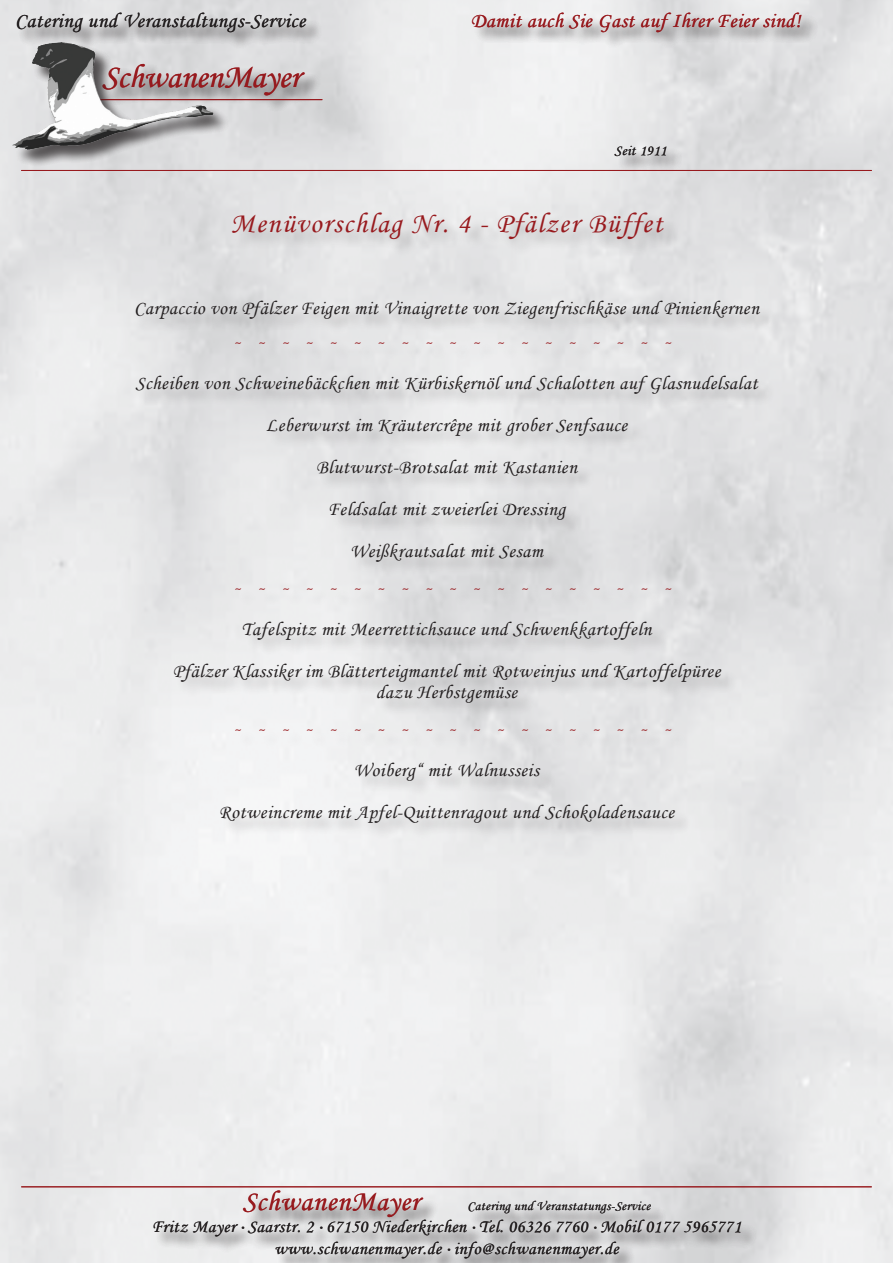
<style>
.page{position:relative;width:893px;height:1263px;background:#fff}
.page>*{position:absolute;margin:0;border:0;box-sizing:border-box;transform-origin:0 0}
.t1{font:33.6px "Monotype Corsiva";color:#981a1e}
.Überschrift{font:28.5px "Monotype Corsiva";letter-spacing:.05em;color:#981a1e}
.Überschrift-2{font:28.5px "Monotype Corsiva";letter-spacing:.025em;color:#981a1e}
.t2{font:21px "Monotype Corsiva";letter-spacing:.025em;color:#981a1e}
.t3{font:21px "Monotype Corsiva";letter-spacing:.025em;color:#231f20}
.Menütext{font:19.5px "Monotype Corsiva";letter-spacing:.025em;color:#231f20}
.t4{font:18px "Monotype Corsiva";letter-spacing:.025em;color:#231f20}
.t5{font:14.7px "Monotype Corsiva";letter-spacing:.025em;color:#231f20}
.fülllinie{font:13.5px "Monotype Corsiva";color:#981a1e}
.t6{font:13.5px "Monotype Corsiva";letter-spacing:.025em;color:#231f20}
.s1{font-size:7.5px}
</style>
<div class="page">
<div style="left:103px;top:63px;width:219px;height:50px;background:#231f20;opacity:.5"></div>
<div style="left:17px;top:13px;width:306px;height:37px;background:#231f20;opacity:.5"></div>
<hr style="left:87px;top:99px;width:235px;height:1px;background:#981a1e">
<div style="left:14px;top:43px;width:216px;height:124px;background:#231f20;opacity:.5"></div>
<div style="left:616px;top:146px;width:68px;height:27px;background:#231f20;opacity:.5"></div>
<hr style="left:21px;top:1186px;width:851px;height:1px;background:#981a1e">
<div style="left:154px;top:1191px;width:604px;height:72px;background:#231f20;opacity:.5"></div>
<div style="left:473px;top:13px;width:346px;height:37px;background:#231f20;opacity:.5"></div>
<hr style="left:21px;top:170px;width:851px;height:1px;background:#981a1e">
<div style="left:136px;top:213px;width:640px;height:627px;background:#231f20;opacity:.3"></div>
<p class="t3" style="left:15px;top:8px;width:292px">Catering und Veranstaltungs-Service</p>
<p class="t1" style="left:102px;top:56px;width:200px">SchwanenMayer</p>
<p class="t2" style="left:471px;top:8px;width:332px">Damit auch Sie Gast auf Ihrer Feier sind!</p>
<p class="t5" style="left:615px;top:141px;width:54px">Seit 1911</p>
<p class="Überschrift" style="left:231px;top:206px;width:433px">Menüvorschlag Nr. 4 - Pfälzer Büffet</p>
<p class="Menütext" style="left:134px;top:296px;width:626px">Carpaccio von Pfälzer Feigen mit Vinaigrette von Ziegenfrischkäse und Pinienkernen</p>
<p class="fülllinie" style="left:234px;top:334px;width:9px">~</p>
<p class="fülllinie" style="left:257px;top:334px;width:32px">~ ~</p>
<p class="fülllinie" style="left:305px;top:334px;width:32px">~ ~</p>
<p class="fülllinie" style="left:353px;top:334px;width:9px">~</p>
<p class="fülllinie" style="left:377px;top:334px;width:9px">~</p>
<p class="fülllinie" style="left:401px;top:334px;width:9px">~</p>
<p class="fülllinie" style="left:425px;top:334px;width:224px">~ ~ ~ ~ ~ ~ ~ ~ ~ ~</p>
<p class="fülllinie" style="left:664px;top:334px;width:9px">~</p>
<p class="Menütext" style="left:136px;top:371px;width:623px">Scheiben von Schweinebäckchen mit Kürbiskernöl und Schalotten auf Glasnudelsalat</p>
<p class="Menütext" style="left:266px;top:413px;width:363px">Leberwurst im Kräutercrêpe mit grober Senfsauce</p>
<p class="Menütext" style="left:316px;top:455px;width:262px">Blutwurst-Brotsalat mit Kastanien</p>
<p class="Menütext" style="left:328px;top:497px;width:239px">Feldsalat mit zweierlei Dressing</p>
<p class="Menütext" style="left:350px;top:539px;width:194px">Weißkrautsalat mit Sesam</p>
<p class="fülllinie" style="left:234px;top:580px;width:9px">~</p>
<p class="fülllinie" style="left:257px;top:580px;width:32px">~ ~</p>
<p class="fülllinie" style="left:305px;top:580px;width:32px">~ ~</p>
<p class="fülllinie" style="left:353px;top:580px;width:9px">~</p>
<p class="fülllinie" style="left:377px;top:580px;width:9px">~</p>
<p class="fülllinie" style="left:401px;top:580px;width:9px">~</p>
<p class="fülllinie" style="left:425px;top:580px;width:224px">~ ~ ~ ~ ~ ~ ~ ~ ~ ~</p>
<p class="fülllinie" style="left:664px;top:580px;width:9px">~</p>
<p class="Menütext" style="left:242px;top:617px;width:411px">Tafelspitz mit Meerrettichsauce und Schwenkkartoffeln</p>
<p class="Menütext" style="left:173px;top:659px;width:549px">Pfälzer Klassiker im Blätterteigmantel mit Rotweinjus und Kartoffelpüree</p>
<p class="Menütext" style="left:376px;top:680px;width:143px">dazu Herbstgemüse</p>
<p class="fülllinie" style="left:234px;top:721px;width:9px">~</p>
<p class="fülllinie" style="left:257px;top:721px;width:32px">~ ~</p>
<p class="fülllinie" style="left:305px;top:721px;width:32px">~ ~</p>
<p class="fülllinie" style="left:353px;top:721px;width:9px">~</p>
<p class="fülllinie" style="left:377px;top:721px;width:9px">~</p>
<p class="fülllinie" style="left:401px;top:721px;width:9px">~</p>
<p class="fülllinie" style="left:425px;top:721px;width:224px">~ ~ ~ ~ ~ ~ ~ ~ ~ ~</p>
<p class="fülllinie" style="left:664px;top:721px;width:9px">~</p>
<p class="Menütext" style="left:354px;top:758px;width:187px">Woiberg“ mit Walnusseis</p>
<p class="Menütext" style="left:219px;top:800px;width:457px">Rotweincreme mit Apfel-Quittenragout und Schokoladensauce</p>
<p class="Überschrift-2" style="left:243px;top:1184px;width:178px">SchwanenMayer</p>
<p class="t6" style="left:467px;top:1198px;width:184px">Catering und Veranstatungs-Service</p>
<p class="t4" style="left:152px;top:1215px;width:591px">Fritz Mayer <span class="s1">•</span> Saarstr. 2 <span class="s1">•</span> 67150 Niederkirchen <span class="s1">•</span> Tel. 06326 7760 <span class="s1">•</span> Mobil 0177 5965771</p>
<p class="t4" style="left:274px;top:1237px;width:346px">www.schwanenmayer.de <span class="s1">•</span> info@schwanenmayer.de</p>
</div>
